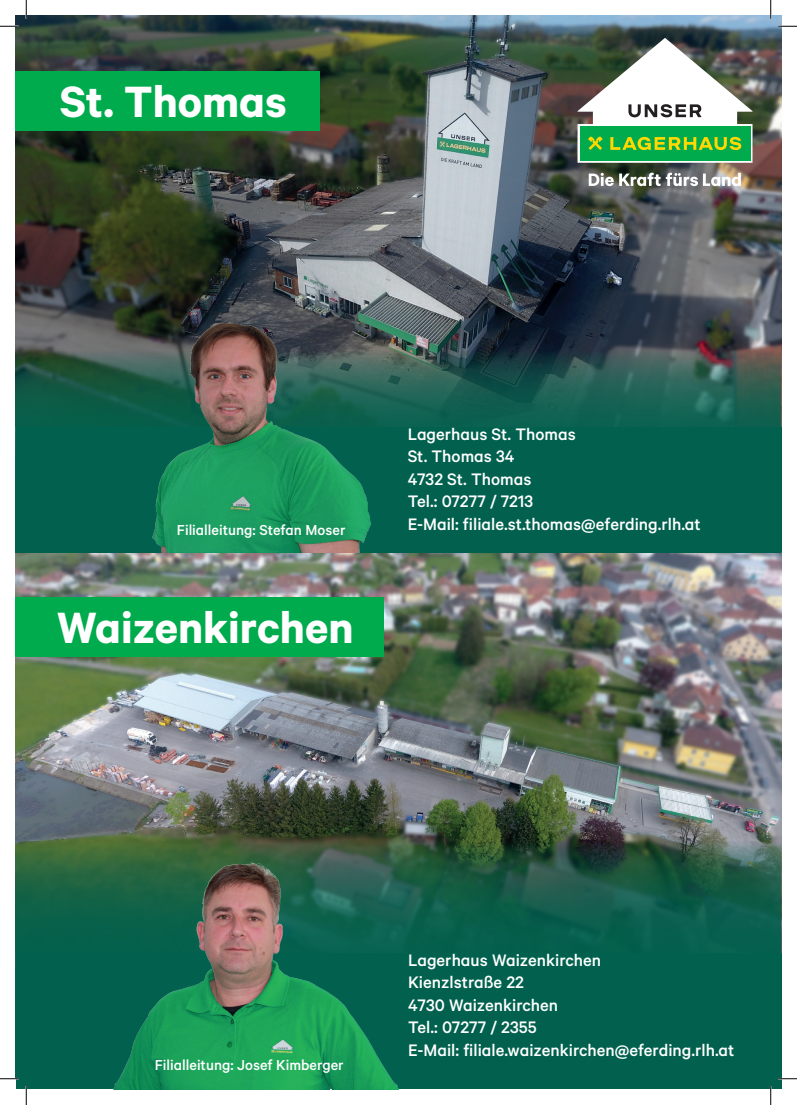
<style>
.page{position:relative;width:797px;height:1105px;background:#fff}
.page>*{position:absolute;margin:0;border:0;box-sizing:border-box;transform-origin:0 0}
.t1{font:49.38px "Calibre LH Headline";color:#fff}
.t2{font:500 18.75px/22.5px "Calibre LH";color:#fff}
.t3{font:500 16.25px "Calibre LH";color:#fff}
</style>
<div class="page">
<img style="left:16px;top:552px;width:765px;height:289px">
<img style="left:16px;top:16px;width:765px;height:334px">
<svg style="left:577px;top:38px;width:175px;height:148px"></svg>
<div style="left:16px;top:71px;width:304px;height:60px;background:#00ab4d"></div>
<div style="left:16px;top:597px;width:368px;height:60px;background:#00ab4d"></div>
<svg style="left:16px;top:350px;width:765px;height:202px;background:#0d5e4e"></svg>
<img style="left:141px;top:293px;width:291px;height:259px">
<svg style="left:16px;top:841px;width:765px;height:238px;background:#0c5e4a"></svg>
<img style="left:106px;top:830px;width:302px;height:259px">
<svg style="left:0;top:25px;width:19px;height:2px"></svg>
<svg style="left:778px;top:25px;width:19px;height:2px"></svg>
<svg style="left:0;top:1078px;width:19px;height:1px"></svg>
<svg style="left:778px;top:1078px;width:19px;height:1px"></svg>
<svg style="left:25px;top:0;width:2px;height:19px"></svg>
<svg style="left:25px;top:1086px;width:2px;height:19px"></svg>
<svg style="left:770px;top:0;width:1px;height:19px"></svg>
<svg style="left:770px;top:1086px;width:1px;height:19px"></svg>
<h1 class="t1" style="left:60px;top:72px;width:228px">St. Thomas</h1>
<p class="t3" style="left:177px;top:520px;width:170px">Filialleitung: Stefan Moser</p>
<h1 class="t1" style="left:57px;top:598px;width:298px">Waizenkirchen</h1>
<p class="t2" style="left:407px;top:422px;width:294px">Lagerhaus St. Thomas<br>St. Thomas 34<br>4732 St. Thomas<br>Tel.: 07277 / 7213<br>E-Mail: filiale.st.thomas@eferding.rlh.at</p>
<p class="t3" style="left:155px;top:1055px;width:190px">Filialleitung: Josef Kimberger</p>
<p class="t2" style="left:408px;top:948px;width:328px">Lagerhaus Waizenkirchen<br>Kienzlstraße 22<br>4730 Waizenkirchen<br>Tel.: 07277 / 2355<br>E-Mail: filiale.waizenkirchen@eferding.rlh.at</p>
</div>
